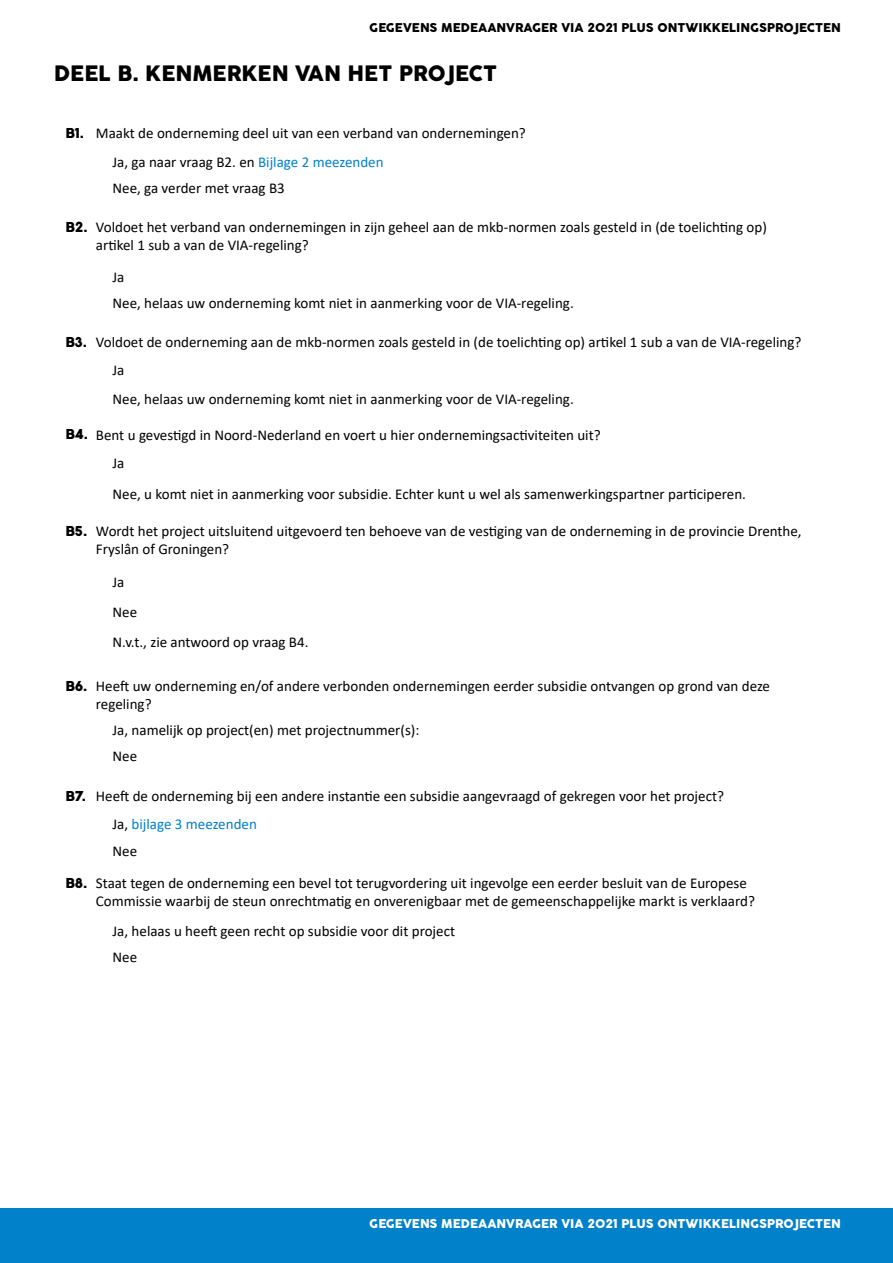
<style>
.page{position:relative;width:893px;height:1263px;background:#fff}
.page>*{position:absolute;margin:0;border:0;box-sizing:border-box;transform-origin:0 0}
.t1{font:21px "Cocogoose Pro";color:#000}
.Paragraaf{font:15px/18px "Calibri";color:#000}
.t2{font:15px "Calibri";color:#0081c9}
.t3{font:13.5px "Cocogoose Pro";color:#000}
.t4{font:12px "Cocogoose Pro";color:#000}
.t5{font:12px "Cocogoose Pro";color:#fff}
.s1{color:#0081c9}
.s2{color:#000}
</style>
<div class="page">
<div style="left:0;top:1209px;width:893px;height:54px;background:#0081c9"></div>
<p class="t4" style="left:369px;top:19px;width:473px">GEGEVENS MEDEAANVRAGER VIA 2021 PLUS ONTWIKKELINGSPROJECTEN</p>
<p class="t1" style="left:54px;top:59px;width:445px">DEEL B. KENMERKEN VAN HET PROJECT</p>
<p class="t3" style="left:65px;top:124px;width:20px">B1.</p>
<p class="Paragraaf" style="left:96px;top:124px;width:431px">Maakt de onderneming deel uit van een verband van ondernemingen?</p>
<p class="Paragraaf" style="left:113px;top:152px;width:273px">Ja, ga naar vraag B2. en <span class="s1">Bijlage 2 meezenden</span></p>
<p class="Paragraaf" style="left:113px;top:179px;width:174px">Nee, ga verder met vraag B3</p>
<p class="t3" style="left:65px;top:218px;width:24px">B2.</p>
<p class="Paragraaf" style="left:96px;top:218px;width:672px">Voldoet het verband van ondernemingen in zijn geheel aan de mkb-normen zoals gesteld in (de toelichting op)</p>
<p class="Paragraaf" style="left:96px;top:236px;width:214px">artikel 1 sub a van de VIA-regeling?</p>
<p class="Paragraaf" style="left:113px;top:267px;width:13px">Ja</p>
<p class="Paragraaf" style="left:113px;top:294px;width:463px">Nee, helaas uw onderneming komt niet in aanmerking voor de VIA-regeling.</p>
<p class="t3" style="left:65px;top:332px;width:23px">B3.</p>
<p class="Paragraaf" style="left:96px;top:332px;width:707px">Voldoet de onderneming aan de mkb-normen zoals gesteld in (de toelichting op) artikel 1 sub a van de VIA-regeling?</p>
<p class="Paragraaf" style="left:113px;top:361px;width:13px">Ja</p>
<p class="Paragraaf" style="left:113px;top:389px;width:463px">Nee, helaas uw onderneming komt niet in aanmerking voor de VIA-regeling.</p>
<p class="t3" style="left:65px;top:425px;width:24px">B4.</p>
<p class="Paragraaf" style="left:96px;top:425px;width:506px">Bent u gevestigd in Noord-Nederland en voert u hier ondernemingsactiviteiten uit?</p>
<p class="Paragraaf" style="left:113px;top:454px;width:13px">Ja</p>
<p class="Paragraaf" style="left:113px;top:484px;width:635px">Nee, u komt niet in aanmerking voor subsidie. Echter kunt u wel als samenwerkingspartner participeren.</p>
<p class="t3" style="left:65px;top:522px;width:23px">B5.</p>
<p class="Paragraaf" style="left:96px;top:522px;width:707px">Wordt het project uitsluitend uitgevoerd ten behoeve van de vestiging van de onderneming in de provincie Drenthe,<br>Fryslân of Groningen?</p>
<p class="Paragraaf" style="left:113px;top:572px;width:13px">Ja</p>
<p class="Paragraaf" style="left:113px;top:603px;width:26px">Nee</p>
<p class="Paragraaf" style="left:113px;top:633px;width:197px">N.v.t., zie antwoord op vraag B4.</p>
<p class="t3" style="left:65px;top:677px;width:23px">B6.</p>
<p class="Paragraaf" style="left:96px;top:677px;width:676px">Heeft uw onderneming en/of andere verbonden ondernemingen eerder subsidie ontvangen op grond van deze regeling?</p>
<p class="Paragraaf" style="left:113px;top:720px;width:308px">Ja, namelijk op project(en) met projectnummer(s):</p>
<p class="Paragraaf" style="left:113px;top:747px;width:26px">Nee</p>
<p class="t3" style="left:65px;top:787px;width:22px">B7.</p>
<p class="Paragraaf" style="left:96px;top:786px;width:630px">Heeft de onderneming bij een andere instantie een subsidie aangevraagd of gekregen voor het project?</p>
<p class="t2" style="left:113px;top:814px;width:146px"><span class="s2">Ja,</span> bijlage 3 meezenden</p>
<p class="Paragraaf" style="left:113px;top:842px;width:26px">Nee</p>
<p class="t3" style="left:65px;top:873px;width:24px">B8.</p>
<p class="Paragraaf" style="left:96px;top:873px;width:660px">Staat tegen de onderneming een bevel tot terugvordering uit ingevolge een eerder besluit van de Europese<br>Commissie waarbij de steun onrechtmatig en onverenigbaar met de gemeenschappelijke markt is verklaard?</p>
<p class="Paragraaf" style="left:113px;top:921px;width:344px">Ja, helaas u heeft geen recht op subsidie voor dit project</p>
<p class="Paragraaf" style="left:113px;top:948px;width:26px">Nee</p>
<p class="t5" style="left:369px;top:1216px;width:473px">GEGEVENS MEDEAANVRAGER VIA 2021 PLUS ONTWIKKELINGSPROJECTEN</p>
</div>
